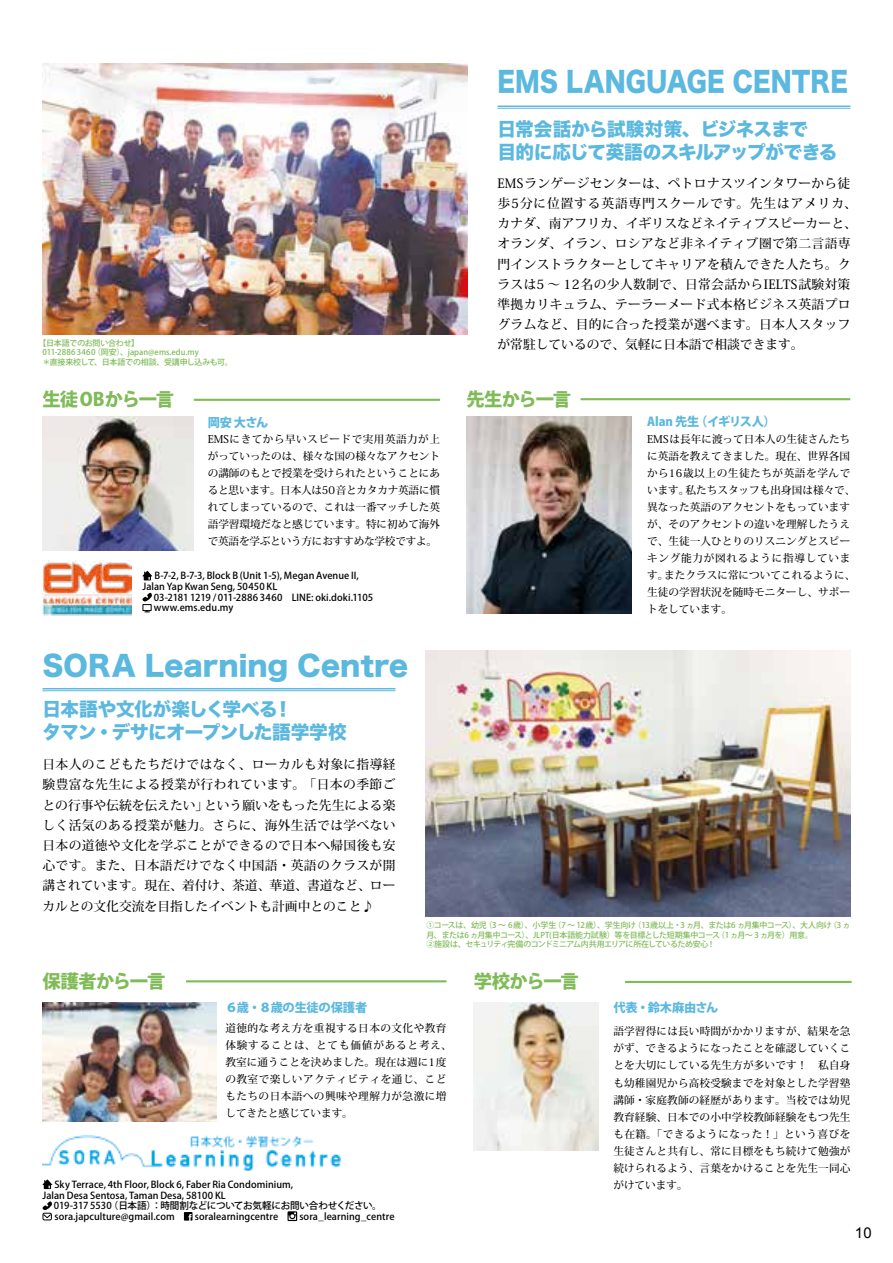
<style>
.page{position:relative;width:893px;height:1263px;background:#fff}
.page>*{position:absolute;margin:0;border:0;box-sizing:border-box;transform-origin:0 0}
.t1{font:27.6px "Hira Kaku Std W8";letter-spacing:.005em;color:#5bb8df}
.t2{font:27.6px "Hira Kaku Std W8";letter-spacing:.005em;color:#5bb8df;scale:.87 1}
.t3{font:18.6px/23.4px "Hira Kaku Std W8";letter-spacing:-.03em;color:#5bb8df}
.t4{font:800 18.3px "Koz Go Pro";letter-spacing:-.065em;color:#7fbb57}
.t5{font:14.85px "Arial";color:#000}
.t6{font:500 12.75px/20.2px "Koz Min Pro";letter-spacing:.025em;color:#000}
.t7{font:800 12.15px "Koz Go Pro";letter-spacing:-.02em;color:#5bb8df}
.t8{font:500 10.65px/17px "Koz Min Pro";letter-spacing:.005em;color:#000;text-align:justify}
.t9{font:500 10.65px/17px "Koz Min Pro";letter-spacing:.04em;color:#000}
.t10{font:500 10.65px "Koz Min Pro";letter-spacing:.05em;color:#000}
.t11{font:500 10.65px "Koz Min Pro";letter-spacing:.065em;color:#000}
.t12{font:500 9.6px/10.6px "Koz Go Pro";letter-spacing:.005em;color:#000}
.t13{font:500 9.6px "Koz Go Pro";letter-spacing:-.025em;color:#000}
.t14{font:500 9.6px "Koz Go Pro";letter-spacing:-.015em;color:#000}
.t15{font:500 7.95px/9.6px "Koz Go Pro";letter-spacing:-.03em;color:#7fbb57}
.t16{font:500 7.95px/9.6px "Koz Go Pro";letter-spacing:-.05em;color:#7fbb57}
.t17{font:500 7.95px "Koz Go Pro";letter-spacing:-.06em;color:#7fbb57}
</style>
<div class="page">
<img style="left:43px;top:64px;width:425px;height:270px">
<img style="left:43px;top:416px;width:151px;height:134px">
<img style="left:466px;top:416px;width:166px;height:197px">
<img style="left:43px;top:560px;width:89px;height:56px">
<svg style="left:142px;top:571px;width:11px;height:9px"></svg>
<svg style="left:142px;top:592px;width:10px;height:10px"></svg>
<div style="left:142px;top:604px;width:10px;height:7px;border:1px solid #000"></div>
<hr style="left:497px;top:106px;width:353px;height:1px;background:#5bb8df">
<hr style="left:497px;top:108px;width:353px;height:1px;background:#5bb8df">
<hr style="left:580px;top:398px;width:270px;height:2px;background:#7fbb57">
<hr style="left:194px;top:399px;width:246px;height:2px;background:#7fbb57">
<img style="left:474px;top:1003px;width:124px;height:147px">
<img style="left:43px;top:1003px;width:174px;height:119px">
<img style="left:43px;top:1135px;width:299px;height:35px">
<svg style="left:42px;top:1179px;width:11px;height:10px"></svg>
<svg style="left:42px;top:1201px;width:10px;height:20px"></svg>
<svg style="left:184px;top:1212px;width:8px;height:8px"></svg>
<svg style="left:287px;top:1211px;width:10px;height:10px"></svg>
<img style="left:425px;top:650px;width:425px;height:267px">
<hr style="left:43px;top:688px;width:352px;height:1px;background:#5bb8df">
<hr style="left:43px;top:690px;width:352px;height:1px;background:#5bb8df">
<hr style="left:186px;top:980px;width:260px;height:2px;background:#7fbb57">
<hr style="left:625px;top:981px;width:227px;height:2px;background:#7fbb57">
<h1 class="t2" style="left:497px;top:66px;width:404px">EMS LANGUAGE CENTRE</h1>
<p class="t15" style="left:93px;top:338px;width:107px;text-indent:-55px">【日本語でのお問い合わせ【<br>（岡安）、japan@ems.edu.my</p>
<p class="t15" style="left:43px;top:348px;width:192px">011-28863460<br>＊直接来校して、日本語での相談、受講申し込みも可。</p>
<h3 class="t4" style="left:43px;top:387px;width:133px">生徒OBから一言</h3>
<p class="t7" style="left:208px;top:415px;width:62px">岡安大さん</p>
<p class="t8" style="left:208px;top:430px;width:234px">EMSにきてから早いスピードで実用英語力が上がっていったのは、様々な国の様々なアクセントの講師のもとで授業を受けられたということにあると思います。日本人は50音とカタカナ英語に慣れてしまっているので、これは一番マッチした英語学習環境だなと感じています。特に初めて海外で英語を学ぶという方におすすめな学校ですよ。</p>
<p class="t12" style="left:142px;top:571px;width:218px;text-indent:12px">B-7-2, B-7-3, Block B (Unit 1-5 ,) Megan Avenue ,I I<br>Jalan Yap Kwan Seng, 50450 KL</p>
<p class="t12" style="left:154px;top:592px;width:221px">03-2181 1219 / 011-2886 3460　LINE: oki.doki.1105 www.ems.edu.my</p>
<h1 class="t1" style="left:43px;top:650px;width:367px">SORA Learning Centre</h1>
<h2 class="t3" style="left:43px;top:698px;width:306px">日本語や文化が楽しく学べる<br>タマン・デサにオープンした語学学校</h2>
<h2 class="t3" style="left:274px;top:698px;width:20px">!</h2>
<p class="t6" style="left:43px;top:754px;width:355px;text-align:right">日本人のこどもたちだけではなく、ローカルも対象に指導経験豊富な先生による授業が行われています。「日本の季節ごという願いをもった先生による楽</p>
<p class="t6" style="left:43px;top:794px;width:355px">との行事や伝統を伝えたい」<br>しく活気のある授業が魅力。さらに、海外生活では学べない日本の道徳や文化を学ぶことができるので日本へ帰国後も安心です。また、日本語だけでなく中国語・英語のクラスが開講されています。現在、着付け、茶道、華道、書道など、ローカルとの文化交流を目指したイベントも計画中とのこと♪</p>
<h2 class="t3" style="left:497px;top:118px;width:341px">日常会話から試験対策、ビジネスまで<br>目的に応じて英語のスキルアップができる</h2>
<p class="t6" style="left:497px;top:173px;width:361px">EMSランゲージセンターは、ペトロナスツインタワーから徒歩5分に位置する英語専門スクールです。先生はアメリカ、カナダ、南アフリカ、イギリスなどネイティブスピーカーと、オランダ、イラン、ロシアなど非ネイティブ圏で第二言語専門インストラクターとしてキャリアを積んできた人たち。クラスは5 ～ 12名の少人数制で、日常会話からIELTS試験対策準拠カリキュラム、テーラーメード式本格ビジネス英語プログラムなど、目的に合った授業が選べます。日本人スタッフが常駐しているので、気軽に日本語で相談できます。</p>
<h3 class="t4" style="left:466px;top:387px;width:106px">先生から一言</h3>
<p class="t7" style="left:695px;top:413px;width:82px">（イギリス人(</p>
<p class="t7" style="left:647px;top:413px;width:54px">Alan 先生</p>
<p class="t8" style="left:647px;top:430px;width:205px">EMSは長年に渡って日本人の生徒さんたち</p>
<p class="t8" style="left:647px;top:447px;width:205px">に英語を教えてきました。現在、世界各国</p>
<p class="t10" style="left:647px;top:465px;width:205px">から16歳以上の生徒たちが英語を学んで</p>
<p class="t8" style="left:685px;top:481px;width:172px">私たちスタッフも出身国は様々で、</p>
<p class="t8" style="left:647px;top:481px;width:44px">います。</p>
<p class="t8" style="left:647px;top:498px;width:205px">異なった英語のアクセントをもっています</p>
<p class="t8" style="left:647px;top:515px;width:205px">が、そのアクセントの違いを理解したうえ</p>
<p class="t8" style="left:647px;top:532px;width:205px">で、生徒一人ひとりのリスニングとスピー</p>
<p class="t11" style="left:647px;top:550px;width:205px">キング能力が図れるように指導していま</p>
<p class="t8" style="left:664px;top:566px;width:193px">またクラスに常についてこれるように、</p>
<p class="t8" style="left:647px;top:566px;width:205px;text-align:left">す。<br>生徒の学習状況を随時モニターし、サポートをしています。</p>
<h3 class="t4" style="left:43px;top:970px;width:124px">保護者から一言</h3>
<p class="t15" style="left:484px;top:921px;width:73px">（3 ～ 6歳）、小学生</p>
<p class="t15" style="left:554px;top:921px;width:84px">（7 ～ 12歳）、学生向け</p>
<p class="t15" style="left:634px;top:921px;width:200px">（13歳以上・3 ヵ月、または6 ヵ月集中コース）、大人向け</p>
<p class="t15" style="left:426px;top:921px;width:62px">①コースは、幼児</p>
<p class="t15" style="left:829px;top:921px;width:23px">（3ヵ</p>
<p class="t16" style="left:707px;top:930px;width:14px;text-indent:-281px">月、または6 ヵ月集中コース）、JLPT(日本語能力試験）等を目標とした短期集中コース!</p>
<p class="t15" style="left:717px;top:930px;width:98px">（1 ヵ月～ 3 ヵ月を）用意。</p>
<p class="t17" style="left:426px;top:939px;width:284px">②施設は、セキュリティ完備のコンドミニアム内共用エリアに所在しているため安心</p>
<h3 class="t4" style="left:474px;top:970px;width:107px">学校から一言</h3>
<p class="t7" style="left:225px;top:1000px;width:144px">６歳・８歳の生徒の保護者</p>
<p class="t9" style="left:225px;top:1019px;width:228px">道徳的な考え方を重視する日本の文化や教育体験することは、とても価値があると考え、教室に通うことを決めました。現在は週に1度の教室で楽しいアクティビティを通じ、こどもたちの日本語への興味や理解力が急激に増してきたと感じています。</p>
<p class="t8" style="left:613px;top:1023px;width:239px">語学習得には長い時間がかかリますが、結果を急がず、できるようになったことを確認していくことを大切にしている先生方が多いです！　私自身も幼稚園児から高校受験までを対象とした学習塾講師・家庭教師の経歴があります。当校では幼児教育経験、日本での小中学校教師経験をもつ先生も在籍。「できるようになった！」という喜びを生徒さんと共有し、常に目標をもち続けて勉強が続けられるよう、言葉をかけることを先生一同心がけています。</p>
<p class="t7" style="left:613px;top:1000px;width:106px">代表・鈴木麻由さん</p>
<p class="t12" style="left:54px;top:1179px;width:240px">Sky Terrace 4, th Floor, Block 6, Faber Ria Condominium,</p>
<p class="t12" style="left:43px;top:1190px;width:185px">Jalan Desa Sentosa, Taman Desa, 58100 KL</p>
<p class="t13" style="left:109px;top:1199px;width:274px">（日本語：）時間割などについてお気軽にお問い合わせください。</p>
<p class="t14" style="left:54px;top:1199px;width:59px">019-317 5530</p>
<p class="t12" style="left:54px;top:1211px;width:131px">sora.japculture@gmail.com　</p>
<p class="t12" style="left:195px;top:1211px;width:94px">soralearningcentre　</p>
<p class="t12" style="left:299px;top:1211px;width:97px">sora_learning_centre</p>
<h3 class="t5" style="left:855px;top:1223px;width:18px">10</h3>
</div>
